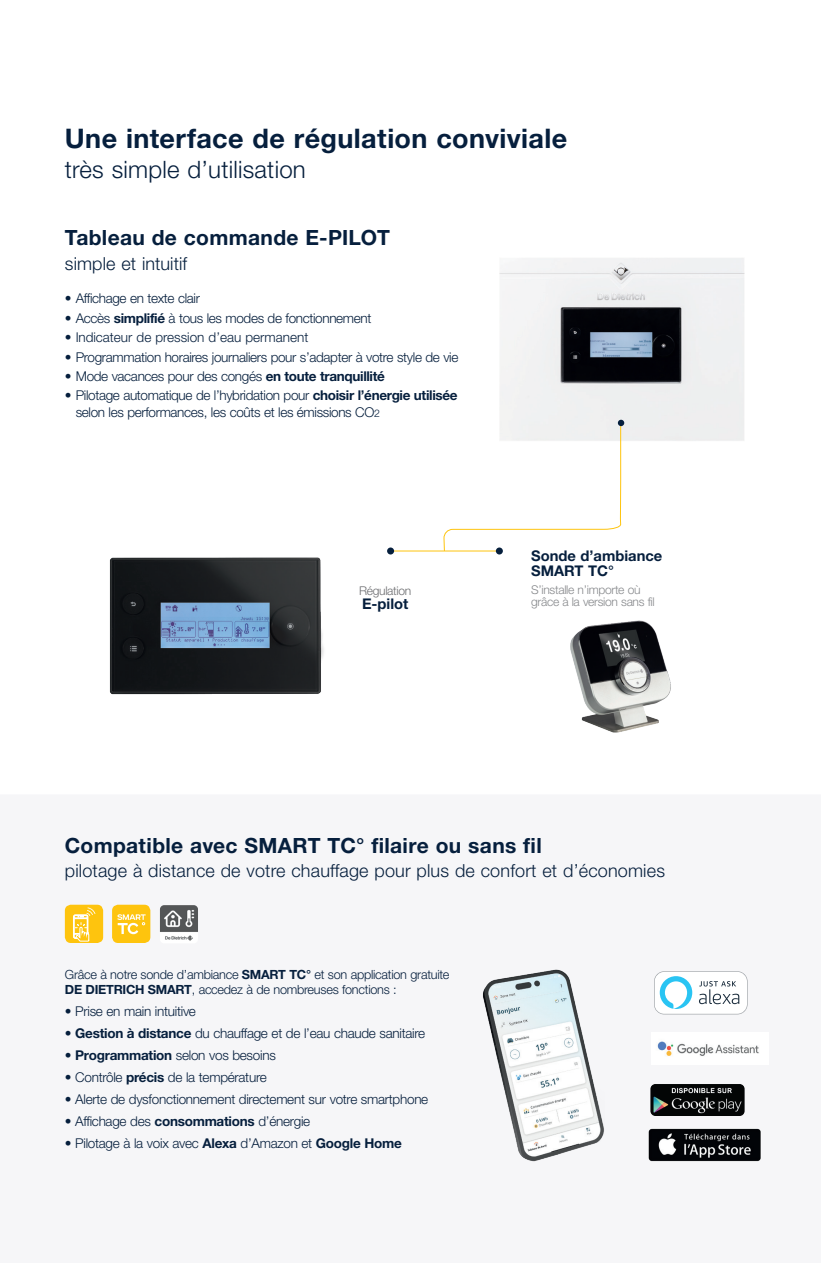
<style>
.page{position:relative;width:821px;height:1263px;background:#fff}
.page>*{position:absolute;margin:0;border:0;box-sizing:border-box;transform-origin:0 0}
.t1{font:700 27px "Helvetica Neue LT Std";letter-spacing:.015em;color:#061f3d}
.t2{font:300 24px "Helvetica Neue LT Std";letter-spacing:.01em;color:#061f3d}
.t3{font:700 21px "Helvetica Neue LT Std";letter-spacing:.015em;color:#061f3d}
.t4{font:300 18px "Helvetica Neue LT Std";letter-spacing:.01em;color:#061f3d}
.t5{font:700 14.7px/14.7px "Helvetica Neue LT Std";color:#061f3d}
.t6{font:300 13.5px/16.5px "Helvetica Neue LT Std";letter-spacing:-.025em;color:#061f3d}
.t7{font:300 13.5px "Helvetica Neue LT Std";color:#061f3d}
.t8{font:300 12.6px/15px "Helvetica Neue LT Std";letter-spacing:-.02em;color:#061f3d}
.t9{font:300 12px/12px "Helvetica Neue LT Std";letter-spacing:-.025em;color:#87898c}
.t10{font:300 12px "Helvetica Neue LT Std";letter-spacing:-.025em;color:#6c6d70}
.s1{font-weight:700}
.s2{font-size:10.5px}
</style>
<div class="page">
<img style="left:499px;top:258px;width:246px;height:183px">
<img style="left:109px;top:557px;width:215px;height:138px">
<img style="left:482px;top:969px;width:122px;height:193px">
<img style="left:570px;top:620px;width:101px;height:113px">
<img style="left:648px;top:1128px;width:113px;height:34px">
<img style="left:650px;top:1084px;width:94px;height:32px">
<hr style="left:391px;top:551px;width:106px;height:1px;background:#fec40e">
<div style="left:387px;top:547px;width:7px;height:7px;background:#061f3d;border-radius:50%"></div>
<div style="left:496px;top:547px;width:7px;height:7px;background:#061f3d;border-radius:50%"></div>
<svg style="left:443px;top:420px;width:181px;height:132px"></svg>
<img style="left:160px;top:905px;width:38px;height:36px">
<div style="left:65px;top:905px;width:38px;height:38px;background:#fec40e;border-radius:6px"></div>
<svg style="left:73px;top:907px;width:22px;height:35px"></svg>
<div style="left:112px;top:905px;width:38px;height:38px;background:#fec40e;border-radius:6px"></div>
<svg style="left:117px;top:914px;width:29px;height:20px"></svg>
<svg style="left:654px;top:971px;width:93px;height:43px"></svg>
<img style="left:657px;top:1041px;width:102px;height:15px">
<h1 class="t1" style="left:65px;top:121px;width:504px">Une interface de régulation conviviale</h1>
<h2 class="t2" style="left:65px;top:154px;width:242px">très simple d’utilisation</h2>
<h3 class="t3" style="left:65px;top:224px;width:326px">Tableau de commande E-PILOT</h3>
<h3 class="t4" style="left:65px;top:253px;width:124px">simple et intuitif</h3>
<p class="t6" style="left:65px;top:290px;width:137px">• Affichage en texte clair</p>
<p class="t6" style="left:65px;top:309px;width:308px">• Accès <span class="s1">simplifié</span> à tous les modes de fonctionnement</p>
<p class="t7" style="left:65px;top:329px;width:245px">• Indicateur de pression d’eau permanent</p>
<p class="t6" style="left:65px;top:348px;width:395px">• Programmation horaires journaliers pour s’adapter à votre style de vie</p>
<p class="t6" style="left:65px;top:368px;width:321px">• Mode vacances pour des congés <span class="s1">en toute tranquillité</span></p>
<p class="t6" style="left:76px;top:387px;width:383px;text-indent:-11px">• Pilotage automatique de l’hybridation pour <span class="s1">choisir l’énergie utilisée </span>selon les performances, les coûts et les émissions CO<span class="s2">2</span></p>
<p class="t10" style="left:359px;top:583px;width:54px">Régulation</p>
<p class="t5" style="left:362px;top:596px;width:48px">E-pilot</p>
<p class="t5" style="left:531px;top:548px;width:133px">Sonde d’ambiance<br>SMART TC°</p>
<p class="t9" style="left:531px;top:584px;width:125px">S’installe n’importe où grâce à la version sans fil</p>
<h3 class="t3" style="left:65px;top:833px;width:478px">Compatible avec SMART TC° filaire ou sans fil</h3>
<h3 class="t4" style="left:65px;top:860px;width:601px">pilotage à distance de votre chauffage pour plus de confort et d’économies</h3>
<p class="t8" style="left:65px;top:966px;width:386px">Grâce à notre sonde d’ambiance <span class="s1">SMART TC°</span> et son application gratuite<br><span class="s1">DE DIETRICH SMART</span>, accedez à de nombreuses fonctions :</p>
<p class="t6" style="left:65px;top:1002px;width:133px">• Prise en main intuitive</p>
<p class="t6" style="left:65px;top:1024px;width:362px">• <span class="s1">Gestion à distance</span> du chauffage et de l’eau chaude sanitaire</p>
<p class="t6" style="left:65px;top:1046px;width:212px">• <span class="s1">Programmation</span> selon vos besoins</p>
<p class="t6" style="left:65px;top:1068px;width:203px">• Contrôle <span class="s1">précis</span> de la température</p>
<p class="t6" style="left:65px;top:1090px;width:365px">• Alerte de dysfonctionnement directement sur votre smartphone</p>
<p class="t6" style="left:65px;top:1112px;width:247px">• Affichage des <span class="s1">consommations</span> d’énergie</p>
<p class="t6" style="left:65px;top:1134px;width:338px">• Pilotage à la voix avec <span class="s1">Alexa</span> d’Amazon et <span class="s1">Google Home</span></p>
</div>
